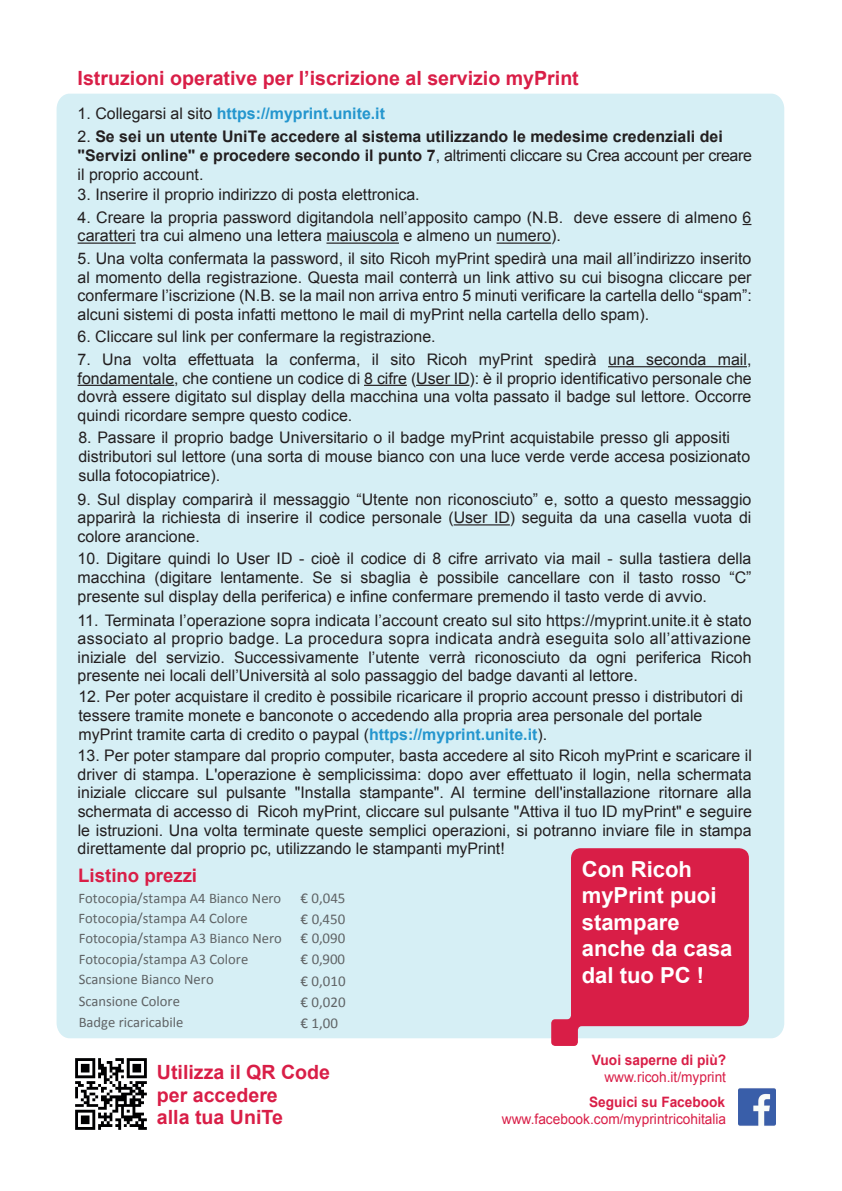
<style>
.page{position:relative;width:842px;height:1191px;background:#fff}
.page>*{position:absolute;margin:0;border:0;box-sizing:border-box;transform-origin:0 0}
.t1{font:700 22px/26.4px "Arial";color:#fff}
.t2{font:700 19.6px/22.6px "Arial";color:#d91e47}
.t3{font:700 18.6px "Arial";color:#d91e47}
.t4{font:15.9px/18.6px "Arial";color:#231f20;text-align:justify}
.t5{font:700 15.9px/19.1px "Arial";color:#231f20}
.t6{font:700 15.9px "Arial";color:#2496ce}
.t7{font:14.9px/20.9px "Calibri";color:#606466}
.t8{font:14.6px/20.5px "Calibri";color:#606466}
.t9{font:14.3px "Arial";color:#d91e47;scale:.96 1}
.t10{font:700 14.3px "Arial";color:#d91e47;scale:.96 1}
.s1{font-weight:400;color:#231f20}
.s2{font-weight:400}
.s3{font-weight:700;color:#2496ce}
</style>
<div class="page">
<div style="left:57px;top:94px;width:727px;height:944px;background:#d6eff5"></div>
<hr style="left:78px;top:242px;width:58px;height:2px;background:#231f20">
<hr style="left:326px;top:242px;width:73px;height:2px;background:#231f20">
<hr style="left:497px;top:242px;width:54px;height:2px;background:#231f20">
<hr style="left:608px;top:366px;width:139px;height:1px;background:#231f20">
<hr style="left:78px;top:385px;width:96px;height:1px;background:#231f20">
<hr style="left:364px;top:385px;width:43px;height:1px;background:#231f20">
<hr style="left:416px;top:385px;width:53px;height:1px;background:#231f20">
<hr style="left:454px;top:524px;width:56px;height:1px;background:#231f20">
<svg style="left:551px;top:848px;width:198px;height:198px;background:#d9496b"></svg>
<img style="left:739px;top:1088px;width:36px;height:38px">
<img style="left:75px;top:1058px;width:72px;height:72px">
<p class="t2" style="left:78px;top:67px;width:503px">Istruzioni operative per l’iscrizione al servizio myPrint</p>
<p class="t6" style="left:78px;top:102px;width:309px"><span class="s1">1. Collegarsi al sito</span> https://myprint.unite.it</p>
<p class="t5" style="left:78px;top:127px;width:676px"><span class="s2">2.</span> Se sei un utente UniTe accedere al sistema utilizzando le medesime credenziali dei "Servizi online" e procedere secondo il punto 7<span class="s2">, altrimenti cliccare su Crea account per creare il proprio account.</span></p>
<p class="t4" style="left:78px;top:185px;width:344px">3. Inserire il proprio indirizzo di posta elettronica.</p>
<p class="t4" style="left:78px;top:208px;width:675px">4. Creare la propria password digitandola nell’apposito campo (N.B. deve essere di almeno 6 caratteri tra cui almeno una lettera maiuscola e almeno un numero).</p>
<p class="t4" style="left:78px;top:249px;width:676px">5. Una volta confermata la password, il sito Ricoh myPrint spedirà una mail all’indirizzo inserito al momento della registrazione. Questa mail conterrà un link attivo su cui bisogna cliccare per confermare l’iscrizione (N.B. se la mail non arriva entro 5 minuti verificare la cartella dello “spam”: alcuni sistemi di posta infatti mettono le mail di myPrint nella cartella dello spam).</p>
<p class="t4" style="left:78px;top:327px;width:360px">6. Cliccare sul link per confermare la registrazione.</p>
<p class="t4" style="left:78px;top:350px;width:676px">7. Una volta effettuata la conferma, il sito Ricoh myPrint spedirà una seconda mail, fondamentale, che contiene un codice di 8 cifre (User ID): è il proprio identificativo personale che dovrà essere digitato sul display della macchina una volta passato il badge sul lettore. Occorre quindi ricordare sempre questo codice.</p>
<p class="t4" style="left:78px;top:428px;width:673px;line-height:19.1px;text-align:left">8. Passare il proprio badge Universitario o il badge myPrint acquistabile presso gli appositi distributori sul lettore (una sorta di mouse bianco con una luce verde verde accesa posizionato sulla fotocopiatrice).</p>
<p class="t4" style="left:78px;top:489px;width:675px">9. Sul display comparirà il messaggio “Utente non riconosciuto” e, sotto a questo messaggio apparirà la richiesta di inserire il codice personale (User ID) seguita da una casella vuota di colore arancione.</p>
<p class="t4" style="left:78px;top:549px;width:675px">10. Digitare quindi lo User ID - cioè il codice di 8 cifre arrivato via mail - sulla tastiera della macchina (digitare lentamente. Se si sbaglia è possibile cancellare con il tasto rosso “C” presente sul display della periferica) e infine confermare premendo il tasto verde di avvio.</p>
<p class="t4" style="left:78px;top:610px;width:675px">11. Terminata l’operazione sopra indicata l’account creato sul sito https://myprint.unite.it è stato associato al proprio badge. La procedura sopra indicata andrà eseguita solo all’attivazione iniziale del servizio. Successivamente l’utente verrà riconosciuto da ogni periferica Ricoh presente nei locali dell’Università al solo passaggio del badge davanti al lettore.</p>
<p class="t4" style="left:78px;top:686px;width:666px;line-height:19.1px;text-align:left">12. Per poter acquistare il credito è possibile ricaricare il proprio account presso i distributori di tessere tramite monete e banconote o accedendo alla propria area personale del portale myPrint tramite carta di credito o paypal (<span class="s3">https://myprint.unite.it</span>).</p>
<p class="t4" style="left:78px;top:746px;width:676px">13. Per poter stampare dal proprio computer, basta accedere al sito Ricoh myPrint e scaricare il driver di stampa. L'operazione è semplicissima: dopo aver effettuato il login, nella schermata iniziale cliccare sul pulsante "Installa stampante". Al termine dell'installazione ritornare alla schermata di accesso di Ricoh myPrint, cliccare sul pulsante "Attiva il tuo ID myPrint" e seguire le istruzioni. Una volta terminate queste semplici operazioni, si potranno inviare file in stampa direttamente dal proprio pc, utilizzando le stampanti myPrint!</p>
<h1 class="t1" style="left:582px;top:856px;width:152px">Con Ricoh myPrint puoi stampare anche da casa dal tuo PC !</h1>
<p class="t3" style="left:78px;top:862px;width:120px">Listino prezzi</p>
<p class="t8" style="left:79px;top:887px;width:205px">Fotocopia/stampa A4 Bianco Nero<br>Fotocopia/stampa A4 Colore<br>Fotocopia/stampa A3 Bianco Nero<br>Fotocopia/stampa A3 Colore<br>Scansione Bianco Nero</p>
<p class="t7" style="left:300px;top:887px;width:47px">€ 0,045 € 0, 450</p>
<p class="t7" style="left:301px;top:927px;width:46px">€ 0,090</p>
<p class="t7" style="left:301px;top:969px;width:47px">€ 0,010</p>
<p class="t7" style="left:301px;top:948px;width:46px">€ 0, 900</p>
<p class="t8" style="left:79px;top:990px;width:103px">Scansione Colore</p>
<p class="t7" style="left:301px;top:991px;width:47px">€ 0,020</p>
<p class="t8" style="left:79px;top:1011px;width:106px">Badge ricaricabile</p>
<p class="t7" style="left:301px;top:1012px;width:39px">€ 1,00</p>
<p class="t2" style="left:157px;top:1061px;width:175px">Utilizza il QR Code per accedere<br>alla tua UniTe</p>
<p class="t10" style="left:592px;top:1049px;width:141px">Vuoi saperne di più?</p>
<p class="t9" style="left:604px;top:1067px;width:128px">www.ricoh.it/myprint</p>
<p class="t10" style="left:589px;top:1091px;width:143px">Seguici su Facebook</p>
<p class="t9" style="left:502px;top:1109px;width:235px">www.facebook.com/myprintricohitalia</p>
</div>
